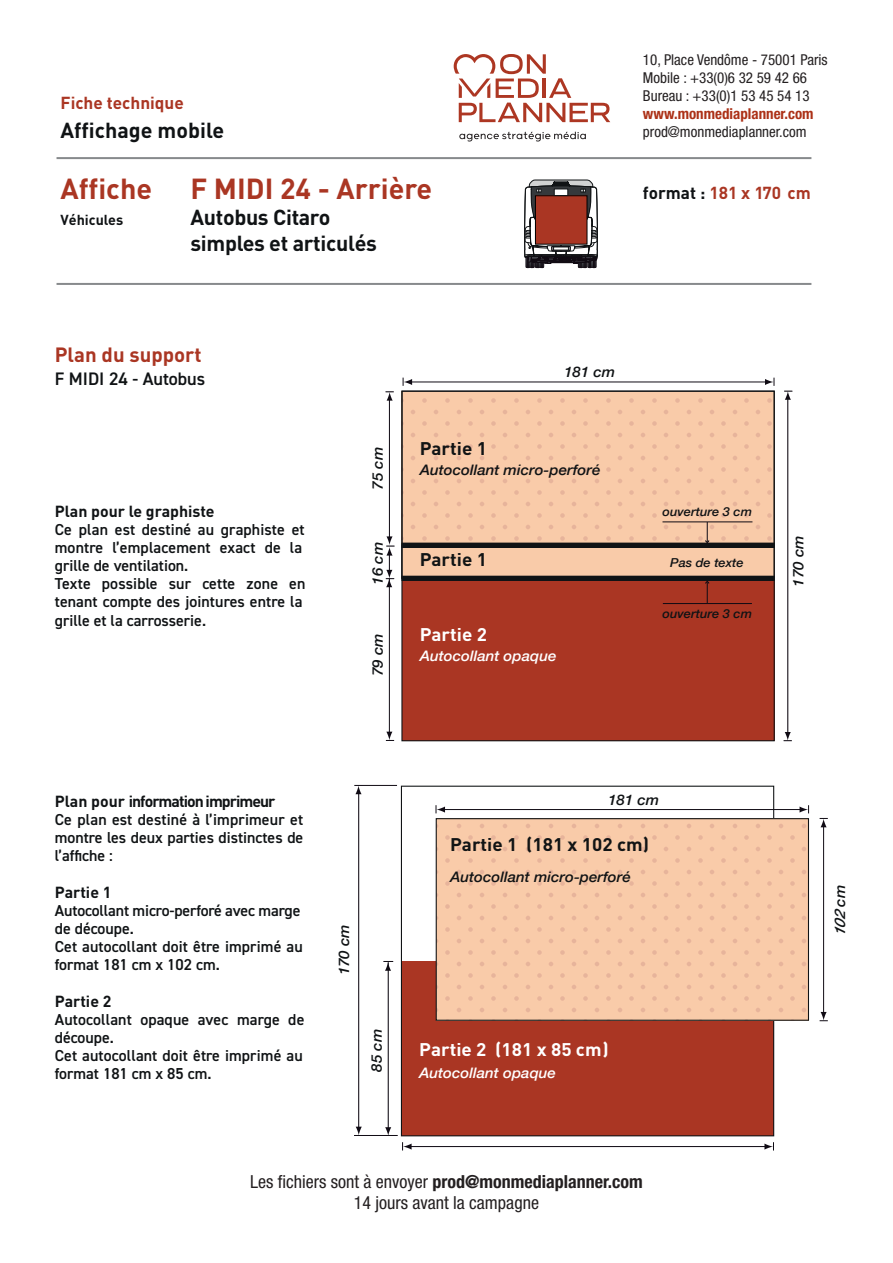
<style>
.page{position:relative;width:893px;height:1263px;background:#fff}
.page>*{position:absolute;margin:0;border:0;box-sizing:border-box;transform-origin:0 0}
.t1{font:700 28.65px "DIN Pro";color:#aa3623}
.t2{font:700 21.45px/25.8px "DIN Pro";letter-spacing:-.015em;color:#101315}
.t3{font:700 20.4px "DIN Pro";color:#aa3623}
.t4{font:700 18.15px "DIN Pro";color:#111415;scale:1.04 1}
.t5{font:700 18.15px "DIN Pro";color:#fff;scale:1.04 1}
.t6{font:600 18.15px "DIN2014";color:#101315}
.t7{font:condensed 18px/21.6px "Helvetica Neue LT Pro";color:#231f20;text-align:center}
.t8{font:700 17.25px "DIN Pro";color:#aa3623}
.t9{font:600 15.9px/18.1px "DIN2014";letter-spacing:.005em;color:#101315}
.t10{font:condensed 15px/18px "Helvetica Neue LT Pro";color:#231f20}
.t11{font:700 condensed 15px "Helvetica Neue LT Pro";color:#ac3117}
.t12{font:italic 500 14.55px "Helvetica Neue";color:#101315;scale:1.04 1}
.t13{font:italic 500 14.55px "Helvetica Neue";color:#fff;scale:1.04 1}
.t14{font:700 14.25px "DIN Pro";color:#101315}
.t15{font:italic 500 12.3px "Helvetica Neue";color:#101315;scale:1.04 1}
.s1{color:#101315}
.s2{font-family:"DIN Pro";font-weight:700}
.s3{font-weight:700}
</style>
<div class="page">
<svg style="left:459px;top:132px;width:127px;height:10px"></svg>
<svg style="left:454px;top:54px;width:156px;height:68px"></svg>
<hr style="left:57px;top:283px;width:754px;height:2px;background:#878a8c">
<svg style="left:403px;top:393px;width:370px;height:150px;background:#f7c8a7"></svg>
<div style="left:402px;top:566px;width:372px;height:175px;background:#aa3623"></div>
<div style="left:401px;top:391px;width:374px;height:350px;border:1px solid #101315"></div>
<hr style="left:788px;top:396px;width:1px;height:339px;background:#100b14">
<svg style="left:784px;top:391px;width:8px;height:9px"></svg>
<svg style="left:784px;top:732px;width:8px;height:9px"></svg>
<hr style="left:409px;top:382px;width:359px;height:1px;background:#100b14">
<svg style="left:403px;top:378px;width:9px;height:8px"></svg>
<svg style="left:765px;top:378px;width:10px;height:8px"></svg>
<div style="left:402px;top:545px;width:372px;height:33px;background:#f9cba9"></div>
<hr style="left:402px;top:576px;width:372px;height:4px;background:#101315">
<div style="left:401px;top:576px;width:374px;height:5px;border:1px solid #101315"></div>
<hr style="left:402px;top:543px;width:372px;height:4px;background:#101315">
<div style="left:401px;top:543px;width:374px;height:5px;border:1px solid #101315"></div>
<hr style="left:402px;top:543px;width:372px;height:1px;background:#101315">
<svg style="left:705px;top:523px;width:4px;height:20px"></svg>
<hr style="left:663px;top:603px;width:89px;height:1px;background:#100b14">
<svg style="left:705px;top:581px;width:4px;height:22px"></svg>
<hr style="left:389px;top:398px;width:1px;height:142px;background:#100b14">
<hr style="left:389px;top:579px;width:1px;height:156px;background:#100b14">
<svg style="left:386px;top:732px;width:8px;height:9px"></svg>
<svg style="left:386px;top:392px;width:8px;height:9px"></svg>
<svg style="left:386px;top:536px;width:8px;height:51px"></svg>
<svg style="left:524px;top:180px;width:74px;height:88px"></svg>
<hr style="left:57px;top:157px;width:754px;height:2px;background:#878a8c">
<hr style="left:388px;top:962px;width:1px;height:168px;background:#100b14">
<svg style="left:385px;top:1127px;width:6px;height:8px"></svg>
<svg style="left:383px;top:961px;width:10px;height:10px"></svg>
<div style="left:401px;top:962px;width:373px;height:174px;background:#aa3623"></div>
<hr style="left:409px;top:1146px;width:358px;height:1px;background:#100b14">
<svg style="left:402px;top:1142px;width:10px;height:8px"></svg>
<svg style="left:764px;top:1142px;width:10px;height:8px"></svg>
<hr style="left:354px;top:785px;width:43px;height:1px;background:#100b14">
<hr style="left:358px;top:791px;width:1px;height:337px;background:#100b14">
<hr style="left:354px;top:1135px;width:44px;height:1px;background:#100b14">
<svg style="left:356px;top:1127px;width:6px;height:8px"></svg>
<svg style="left:355px;top:786px;width:7px;height:8px"></svg>
<div style="left:436px;top:819px;width:372px;height:201px;background:#f9cba9"></div>
<div style="left:436px;top:818px;width:373px;height:203px;border:1px solid #101315"></div>
<svg style="left:820px;top:1012px;width:8px;height:9px"></svg>
<hr style="left:442px;top:809px;width:360px;height:1px;background:#100b14">
<svg style="left:436px;top:805px;width:9px;height:8px"></svg>
<svg style="left:799px;top:805px;width:10px;height:8px"></svg>
<hr style="left:823px;top:822px;width:1px;height:195px;background:#100b14">
<svg style="left:820px;top:818px;width:8px;height:9px"></svg>
<hr style="left:662px;top:522px;width:90px;height:1px;background:#100b14">
<p class="t8" style="left:61px;top:89px;width:125px">Fiche technique</p>
<p class="t2" style="left:61px;top:115px;width:165px">Affichage mobile</p>
<p class="t10" style="left:643px;top:50px;width:186px">10, Place Vendôme - 75001 Paris<br>Mobile : +33(0)6 32 59 42 66<br>Bureau : +33(0)1 53 45 54 13</p>
<p class="t11" style="left:643px;top:104px;width:172px">www.monmediaplanner.com</p>
<p class="t10" style="left:643px;top:122px;width:165px">prod@monmediaplanner.com</p>
<p class="t1" style="left:61px;top:165px;width:93px">Affiche</p>
<p class="t1" style="left:190px;top:165px;width:243px">F MIDI 24 - Arrière</p>
<p class="t8" style="left:643px;top:179px;width:169px"><span class="s1">format :</span> 181 x 170 cm</p>
<p class="t14" style="left:61px;top:208px;width:64px">Véhicules</p>
<p class="t2" style="left:190px;top:202px;width:188px">Autobus Citaro simples et articulés</p>
<p class="t3" style="left:55px;top:338px;width:148px">Plan du support</p>
<p class="t6" style="left:55px;top:367px;width:152px">F MIDI 24 - Autobus</p>
<p class="t9" style="left:55px;top:502px;width:252px"><span class="s2">Plan pour le graphiste<br></span>Ce plan est destiné au graphiste et montre l’emplacement exact de la grille de ventilation.<br>Texte possible sur cette zone en tenant compte des jointures entre la grille et la carrosserie.</p>
<p class="t12" style="left:365px;top:489px;width:43px;rotate:-90deg">75 cm</p>
<p class="t12" style="left:365px;top:585px;width:43px;rotate:-90deg">16 cm</p>
<p class="t12" style="left:365px;top:676px;width:43px;rotate:-90deg">79 cm</p>
<p class="t4" style="left:420px;top:433px;width:66px">Partie 1</p>
<p class="t12" style="left:564px;top:359px;width:51px">181 cm</p>
<p class="t12" style="left:420px;top:457px;width:175px">Autocollant micro-perforé</p>
<p class="t4" style="left:420px;top:544px;width:66px">Partie 1</p>
<p class="t5" style="left:420px;top:619px;width:66px">Partie 2</p>
<p class="t13" style="left:420px;top:643px;width:133px">Autocollant opaque</p>
<p class="t15" style="left:662px;top:501px;width:88px">ouverture 3 cm</p>
<p class="t15" style="left:670px;top:552px;width:72px">Pas de texte</p>
<p class="t15" style="left:662px;top:603px;width:88px">ouverture 3 cm</p>
<p class="t12" style="left:786px;top:587px;width:51px;rotate:-90deg">170 cm</p>
<p class="t9" style="left:55px;top:792px;width:250px"><span class="s2">Plan pour information imprimeur<br></span>Ce plan est destiné à l’imprimeur et montre les deux parties distinctes de l’affiche :</p>
<p class="t9" style="left:55px;top:883px;width:249px"><span class="s2">Partie 1<br></span>Autocollant micro-perforé avec marge de découpe.<br>Cet autocollant doit être imprimé au format 181 cm x 102 cm.</p>
<p class="t9" style="left:55px;top:992px;width:251px"><span class="s2">Partie 2<br></span>Autocollant opaque avec marge de découpe.<br>Cet autocollant doit être imprimé au format 181 cm x 85 cm.</p>
<p class="t12" style="left:331px;top:975px;width:51px;rotate:-90deg">170 cm</p>
<p class="t12" style="left:608px;top:787px;width:51px">181 cm</p>
<p class="t4" style="left:450px;top:830px;width:193px">Partie 1 (181 x 102 cm)</p>
<p class="t12" style="left:450px;top:864px;width:175px">Autocollant micro-perforé</p>
<p class="t12" style="left:364px;top:1072px;width:43px;rotate:-90deg">85 cm</p>
<p class="t5" style="left:419px;top:1035px;width:184px">Partie 2 (181 x 85 cm)</p>
<p class="t13" style="left:419px;top:1060px;width:133px">Autocollant opaque</p>
<p class="t7" style="left:250px;top:1170px;width:394px">Les fichiers sont à envoyer <span class="s3">prod@monmediaplanner.com<br></span>14 jours avant la campagne</p>
<p class="t12" style="left:827px;top:936px;width:51px;rotate:-90deg">102c m</p>
</div>
